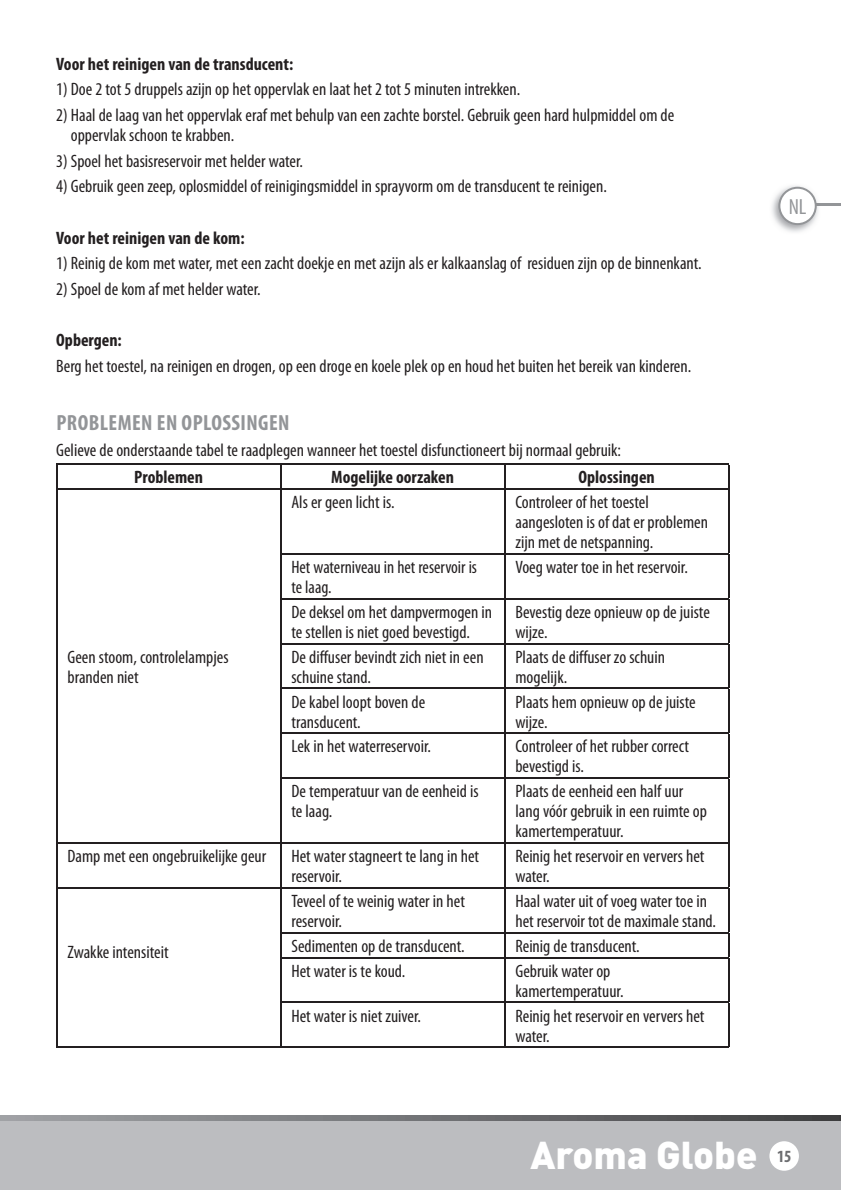
<style>
.page{position:relative;width:841px;height:1190px;background:#fff}
.page>*{position:absolute;margin:0;border:0;box-sizing:border-box;transform-origin:0 0}
.t1{font:900 38.4px "DIN";color:#fff}
.t2{font:700 condensed 22px "Myriad Pro";letter-spacing:.02em;color:#939598}
.t3{font:condensed 22px "Myriad Pro";color:#939598}
.t4{font:condensed 18px/20px "Myriad Pro";color:#231f20}
.t5{font:700 condensed 18px "Myriad Pro";color:#231f20}
.t6{font:700 condensed 17.2px "Myriad Pro";color:#6c6d70}
</style>
<div class="page">
<div style="left:0;top:1118px;width:841px;height:72px;background:#bcbdc0"></div>
<svg style="left:0;top:1115px;width:841px;height:5px;background:#707274"></svg>
<hr style="left:814px;top:203px;width:27px;height:2px;background:#939598">
<img style="left:772px;top:186px;width:39px;height:46px">
<svg style="left:778px;top:187px;width:42px;height:38px"></svg>
<hr style="left:56px;top:463px;width:225px;height:1px;background:#231f20">
<hr style="left:281px;top:463px;width:224px;height:1px;background:#231f20">
<hr style="left:505px;top:463px;width:224px;height:1px;background:#231f20">
<hr style="left:56px;top:488px;width:225px;height:1px;background:#231f20">
<hr style="left:281px;top:488px;width:224px;height:1px;background:#231f20">
<hr style="left:505px;top:488px;width:224px;height:1px;background:#231f20">
<hr style="left:280px;top:553px;width:225px;height:1px;background:#231f20">
<hr style="left:505px;top:553px;width:224px;height:1px;background:#231f20">
<hr style="left:280px;top:598px;width:225px;height:1px;background:#231f20">
<hr style="left:505px;top:598px;width:224px;height:1px;background:#231f20">
<hr style="left:280px;top:643px;width:225px;height:1px;background:#231f20">
<hr style="left:505px;top:643px;width:224px;height:1px;background:#231f20">
<hr style="left:280px;top:688px;width:225px;height:1px;background:#231f20">
<hr style="left:505px;top:688px;width:224px;height:1px;background:#231f20">
<hr style="left:280px;top:732px;width:225px;height:1px;background:#231f20">
<hr style="left:505px;top:732px;width:224px;height:1px;background:#231f20">
<hr style="left:280px;top:777px;width:225px;height:1px;background:#231f20">
<hr style="left:505px;top:777px;width:224px;height:1px;background:#231f20">
<hr style="left:56px;top:842px;width:225px;height:1px;background:#231f20">
<hr style="left:281px;top:842px;width:224px;height:1px;background:#231f20">
<hr style="left:505px;top:842px;width:224px;height:1px;background:#231f20">
<hr style="left:56px;top:887px;width:225px;height:1px;background:#231f20">
<hr style="left:281px;top:887px;width:224px;height:1px;background:#231f20">
<hr style="left:505px;top:887px;width:224px;height:1px;background:#231f20">
<hr style="left:280px;top:932px;width:225px;height:1px;background:#231f20">
<hr style="left:505px;top:932px;width:224px;height:1px;background:#231f20">
<hr style="left:280px;top:957px;width:225px;height:1px;background:#231f20">
<hr style="left:505px;top:957px;width:224px;height:1px;background:#231f20">
<hr style="left:280px;top:1002px;width:225px;height:1px;background:#231f20">
<hr style="left:505px;top:1002px;width:224px;height:1px;background:#231f20">
<hr style="left:56px;top:1046px;width:225px;height:1px;background:#231f20">
<hr style="left:281px;top:1046px;width:224px;height:1px;background:#231f20">
<hr style="left:505px;top:1046px;width:224px;height:1px;background:#231f20">
<svg style="left:56px;top:464px;width:1px;height:24px"></svg>
<hr style="left:56px;top:489px;width:1px;height:65px;background:#231f20">
<hr style="left:56px;top:554px;width:1px;height:44px;background:#231f20">
<hr style="left:56px;top:598px;width:1px;height:45px;background:#231f20">
<hr style="left:56px;top:643px;width:1px;height:45px;background:#231f20">
<hr style="left:56px;top:688px;width:1px;height:45px;background:#231f20">
<hr style="left:56px;top:733px;width:1px;height:45px;background:#231f20">
<hr style="left:56px;top:778px;width:1px;height:64px;background:#231f20">
<hr style="left:56px;top:843px;width:1px;height:44px;background:#231f20">
<hr style="left:56px;top:888px;width:1px;height:44px;background:#231f20">
<svg style="left:56px;top:932px;width:1px;height:25px"></svg>
<hr style="left:56px;top:957px;width:1px;height:45px;background:#231f20">
<hr style="left:56px;top:1002px;width:1px;height:44px;background:#231f20">
<svg style="left:280px;top:464px;width:1px;height:24px"></svg>
<svg style="left:504px;top:464px;width:1px;height:24px"></svg>
<svg style="left:728px;top:464px;width:1px;height:24px"></svg>
<hr style="left:280px;top:489px;width:1px;height:64px;background:#231f20">
<hr style="left:504px;top:489px;width:1px;height:64px;background:#231f20">
<hr style="left:728px;top:489px;width:1px;height:64px;background:#231f20">
<hr style="left:280px;top:554px;width:1px;height:44px;background:#231f20">
<hr style="left:504px;top:554px;width:1px;height:44px;background:#231f20">
<hr style="left:728px;top:554px;width:1px;height:44px;background:#231f20">
<hr style="left:280px;top:599px;width:1px;height:44px;background:#231f20">
<hr style="left:504px;top:599px;width:1px;height:44px;background:#231f20">
<hr style="left:728px;top:599px;width:1px;height:44px;background:#231f20">
<hr style="left:280px;top:644px;width:1px;height:44px;background:#231f20">
<hr style="left:504px;top:644px;width:1px;height:44px;background:#231f20">
<hr style="left:728px;top:644px;width:1px;height:44px;background:#231f20">
<hr style="left:280px;top:689px;width:1px;height:43px;background:#231f20">
<hr style="left:504px;top:689px;width:1px;height:43px;background:#231f20">
<hr style="left:728px;top:689px;width:1px;height:43px;background:#231f20">
<hr style="left:280px;top:733px;width:1px;height:44px;background:#231f20">
<hr style="left:504px;top:733px;width:1px;height:44px;background:#231f20">
<hr style="left:728px;top:733px;width:1px;height:44px;background:#231f20">
<hr style="left:280px;top:778px;width:1px;height:64px;background:#231f20">
<hr style="left:504px;top:778px;width:1px;height:64px;background:#231f20">
<hr style="left:728px;top:778px;width:1px;height:64px;background:#231f20">
<hr style="left:280px;top:843px;width:1px;height:44px;background:#231f20">
<hr style="left:504px;top:843px;width:1px;height:44px;background:#231f20">
<hr style="left:728px;top:843px;width:1px;height:44px;background:#231f20">
<hr style="left:280px;top:888px;width:1px;height:44px;background:#231f20">
<hr style="left:504px;top:888px;width:1px;height:44px;background:#231f20">
<hr style="left:728px;top:888px;width:1px;height:44px;background:#231f20">
<svg style="left:280px;top:933px;width:1px;height:24px"></svg>
<svg style="left:504px;top:933px;width:1px;height:24px"></svg>
<svg style="left:728px;top:933px;width:1px;height:24px"></svg>
<hr style="left:280px;top:958px;width:1px;height:44px;background:#231f20">
<hr style="left:504px;top:958px;width:1px;height:44px;background:#231f20">
<hr style="left:728px;top:958px;width:1px;height:44px;background:#231f20">
<hr style="left:280px;top:1003px;width:1px;height:43px;background:#231f20">
<hr style="left:504px;top:1003px;width:1px;height:43px;background:#231f20">
<hr style="left:728px;top:1003px;width:1px;height:43px;background:#231f20">
<div style="left:769px;top:1141px;width:30px;height:29px;background:#fff;border-radius:50%"></div>
<p class="t5" style="left:56px;top:52px;width:239px">Voor het reinigen van de transducent:</p>
<p class="t4" style="left:56px;top:79px;width:465px">1) Doe 2 tot 5 druppels azijn op het oppervlak en laat het 2 tot 5 minuten intrekken.</p>
<p class="t4" style="left:71px;top:105px;width:605px;text-indent:-15px">2) Haal de laag van het oppervlak eraf met behulp van een zachte borstel. Gebruik geen hard hulpmiddel om de oppervlak schoon te krabben.</p>
<p class="t4" style="left:56px;top:151px;width:248px">3) Spoel het basisreservoir met helder water.</p>
<p class="t4" style="left:56px;top:176px;width:552px">4) Gebruik geen zeep, oplosmiddel of reinigingsmiddel in sprayvorm om de transducent te reinigen.</p>
<p class="t5" style="left:56px;top:226px;width:190px">Voor het reinigen van de kom:</p>
<p class="t4" style="left:56px;top:253px;width:647px">1) Reinig de kom met water, met een zacht doekje en met azijn als er kalkaanslag of residuen zijn op de binnenkant.</p>
<p class="t4" style="left:56px;top:279px;width:206px">2) Spoel de kom af met helder water.</p>
<p class="t5" style="left:56px;top:329px;width:67px">Opbergen:</p>
<p class="t4" style="left:56px;top:356px;width:636px">Berg het toestel, na reinigen en drogen, op een droge en koele plek op en houd het buiten het bereik van kinderen.</p>
<p class="t2" style="left:56px;top:409px;width:235px">PROBLEMEN EN OPLOSSINGEN</p>
<p class="t4" style="left:56px;top:439px;width:566px">Gelieve de onderstaande tabel te raadplegen wanneer het toestel disfunctioneert bij normaal gebruik:</p>
<p class="t5" style="left:134px;top:466px;width:70px">Problemen</p>
<p class="t5" style="left:331px;top:466px;width:124px">Mogelijke oorzaken</p>
<p class="t5" style="left:578px;top:466px;width:78px">Oplossingen</p>
<p class="t4" style="left:67px;top:646px;width:163px">Geen stoom, controlelampjes branden niet</p>
<p class="t4" style="left:291px;top:492px;width:105px">Als er geen licht is.</p>
<p class="t4" style="left:515px;top:492px;width:194px">Controleer of het toestel aangesloten is of dat er problemen zijn met de netspanning.</p>
<p class="t4" style="left:291px;top:557px;width:187px">Het waterniveau in het reservoir is te laag.</p>
<p class="t4" style="left:515px;top:557px;width:174px">Voeg water toe in het reservoir.</p>
<p class="t4" style="left:291px;top:601px;width:202px">De deksel om het dampvermogen in te stellen is niet goed bevestigd.</p>
<p class="t4" style="left:515px;top:601px;width:196px">Bevestig deze opnieuw op de juiste wijze.</p>
<p class="t4" style="left:291px;top:646px;width:194px">De diffuser bevindt zich niet in een schuine stand.</p>
<p class="t4" style="left:515px;top:646px;width:151px">Plaats de diffuser zo schuin mogelijk.</p>
<p class="t4" style="left:291px;top:691px;width:135px">De kabel loopt boven de transducent.</p>
<p class="t4" style="left:515px;top:691px;width:182px">Plaats hem opnieuw op de juiste wijze.</p>
<p class="t4" style="left:291px;top:736px;width:141px">Lek in het waterreservoir.</p>
<p class="t4" style="left:515px;top:736px;width:175px">Controleer of het rubber correct bevestigd is.</p>
<p class="t4" style="left:291px;top:781px;width:189px">De temperatuur van de eenheid is te laag.</p>
<p class="t4" style="left:515px;top:781px;width:193px">Plaats de eenheid een half uur lang vóór gebruik in een ruimte op kamertemperatuur.</p>
<p class="t4" style="left:67px;top:846px;width:200px">Damp met een ongebruikelijke geur</p>
<p class="t4" style="left:291px;top:846px;width:189px">Het water stagneert te lang in het reservoir.</p>
<p class="t4" style="left:515px;top:846px;width:190px">Reinig het reservoir en ververs het water.</p>
<p class="t4" style="left:67px;top:942px;width:103px">Zwakke intensiteit</p>
<p class="t4" style="left:291px;top:890px;width:175px">Teveel of te weinig water in het reservoir.</p>
<p class="t4" style="left:515px;top:890px;width:202px">Haal water uit of voeg water toe in het reservoir tot de maximale stand.</p>
<p class="t4" style="left:291px;top:935px;width:175px">Sedimenten op de transducent.</p>
<p class="t4" style="left:515px;top:935px;width:126px">Reinig de transducent.</p>
<p class="t4" style="left:291px;top:960px;width:115px">Het water is te koud.</p>
<p class="t4" style="left:515px;top:960px;width:110px">Gebruik water op kamertemperatuur.</p>
<p class="t4" style="left:291px;top:1005px;width:131px">Het water is niet zuiver.</p>
<p class="t4" style="left:515px;top:1005px;width:190px">Reinig het reservoir en ververs het water.</p>
<p class="t3" style="left:789px;top:193px;width:19px">NL</p>
<h1 class="t1" style="left:530px;top:1129px;width:229px">Aroma Globe</h1>
<p class="t6" style="left:777px;top:1145px;width:16px">15</p>
</div>
